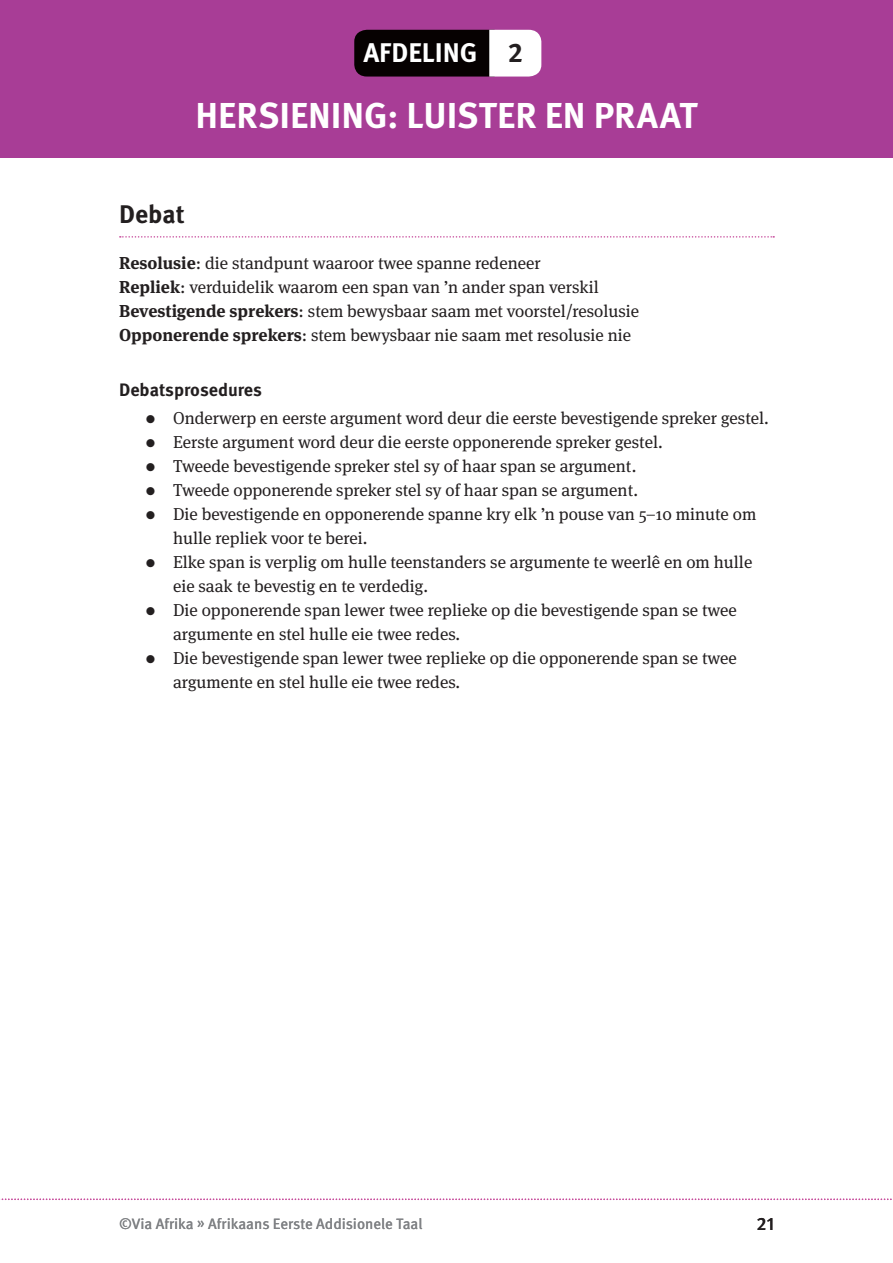
<style>
.page{position:relative;width:893px;height:1263px;background:#fff}
.page>*{position:absolute;margin:0;border:0;box-sizing:border-box;transform-origin:0 0}
.t1{font:700 36px "Meta OT";color:#fff}
.t2{font:700 27px "Meta OT";color:#fff}
.t3{font:700 25.5px "Meta OT";color:#231f20}
.t4{font:700 18px "Meta OT";color:#231f20}
.t5{font:500 18px "Meta OT";color:#231f20}
.t6{font:17.25px/24px "Meta Serif OT";color:#231f20}
.t7{font:15px "Meta OT";color:#808285}
.s1{color:#231f20}
.s2{font-weight:700}
</style>
<div class="page">
<svg style="left:0;top:1198px;width:892px;height:2px"></svg>
<svg style="left:120px;top:236px;width:654px;height:2px"></svg>
<div style="left:0;top:0;width:893px;height:157px;background:#a83d96"></div>
<svg style="left:354px;top:30px;width:187px;height:47px;background:#4c4648"></svg>
<h2 class="t2" style="left:396px;top:42px;width:106px">Unit XX</h2>
<h2 class="t2" style="left:363px;top:42px;width:161px">AFDELING <span class="s1">2</span></h2>
<h1 class="t1" style="left:196px;top:103px;width:503px">HERSIENING: LUISTER EN PRAAT</h1>
<h3 class="t3" style="left:119px;top:205px;width:67px">Debat</h3>
<p class="t6" style="left:119px;top:252px;width:521px"><span class="s2">Resolusie</span>: die standpunt waaroor twee spanne redeneer<br><span class="s2">Repliek</span>: verduidelik waarom een span van ’n ander span verskil <span class="s2">Bevestigende sprekers</span>: stem bewysbaar saam met voorstel/resolusie <span class="s2">Opponerende sprekers</span>: stem bewysbaar nie saam met resolusie nie</p>
<p class="t4" style="left:119px;top:383px;width:144px">Debatsprosedures</p>
<p class="t6" style="left:146px;top:407px;width:624px">● Onderwerp en eerste argument word deur die eerste bevestigende spreker gestel.</p>
<p class="t6" style="left:146px;top:431px;width:518px">● Eerste argument word deur die eerste opponerende spreker gestel.</p>
<p class="t6" style="left:146px;top:455px;width:492px">● Tweede bevestigende spreker stel sy of haar span se argument.</p>
<p class="t6" style="left:146px;top:479px;width:494px">● Tweede opponerende spreker stel sy of haar span se argument.</p>
<p class="t6" style="left:173px;top:503px;width:585px;text-indent:-27px">● Die bevestigende en opponerende spanne kry elk ’n pouse van 5–10 minute om hulle repliek voor te berei.</p>
<p class="t6" style="left:173px;top:551px;width:581px;text-indent:-27px">● Elke span is verplig om hulle teenstanders se argumente te weerlê en om hulle eie saak te bevestig en te verdedig.</p>
<p class="t6" style="left:173px;top:599px;width:565px;text-indent:-27px">● Die opponerende span lewer twee replieke op die bevestigende span se twee argumente en stel hulle eie twee redes.</p>
<p class="t6" style="left:173px;top:647px;width:565px;text-indent:-27px">● Die bevestigende span lewer twee replieke op die opponerende span se twee argumente en stel hulle eie twee redes.</p>
<p class="t7" style="left:119px;top:1218px;width:305px">©Via Afrika » Afrikaans Eerste Addisionele Taal</p>
<p class="t5" style="left:757px;top:1217px;width:19px">21</p>
</div>
